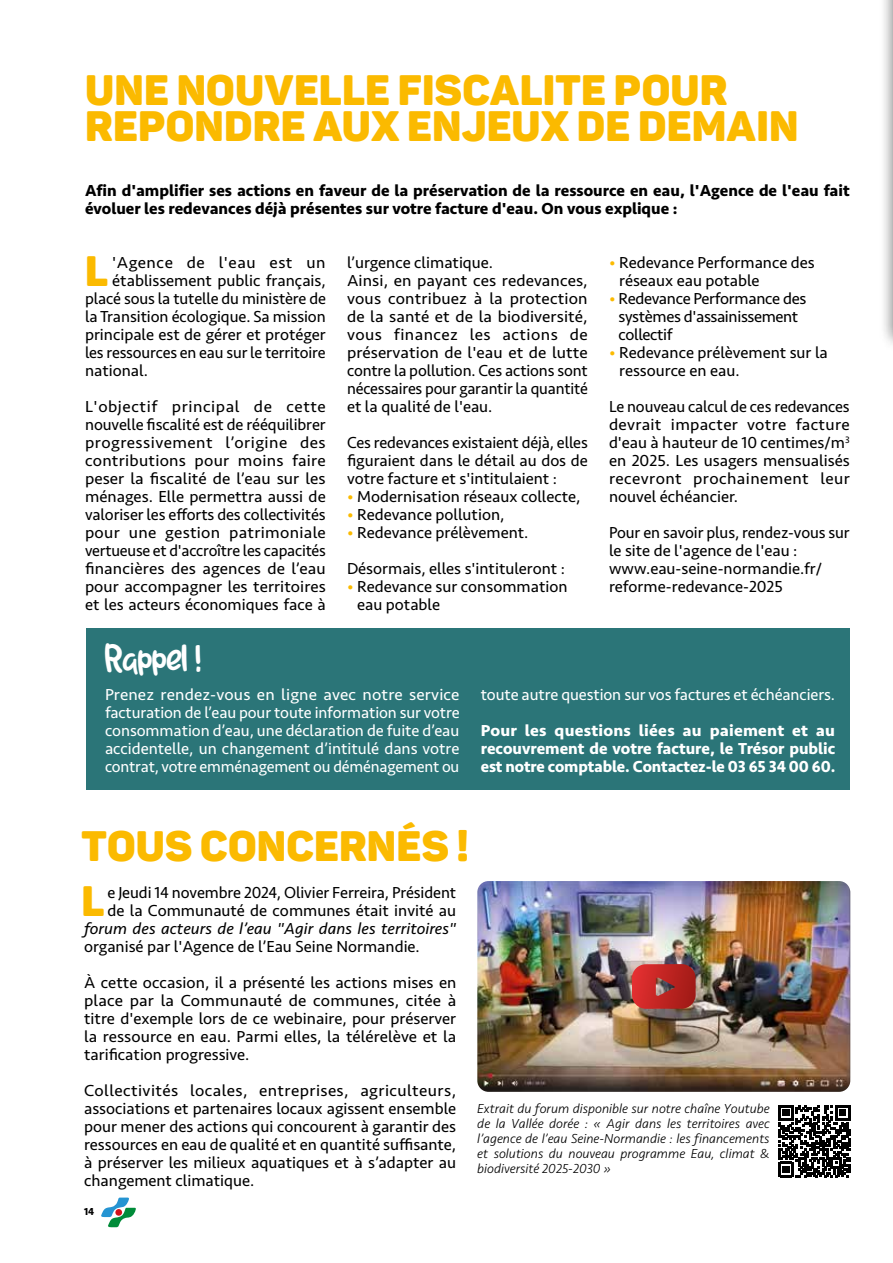
<style>
.page{position:relative;width:893px;height:1263px;background:#fff}
.page>*{position:absolute;margin:0;border:0;box-sizing:border-box;transform-origin:0 0}
.t1{font:46.5px "Lemon Juice";color:#fff}
.t2{font:42px/36px "Panton Black Caps";letter-spacing:.005em;color:#fbba00}
.t3{font:16.5px/18px "Seravek Basic";color:#000}
.t4{font:16.5px/18px "Seravek Basic";letter-spacing:-.01em;color:#fff;text-align:justify}
.t5{font:700 16.5px/18px "Seravek Basic";color:#000}
.t6{font:700 16.5px/18px "Seravek Basic";letter-spacing:-.005em;color:#fff;text-align:justify}
.t7{font:16.5px/18px "Seravek Basic";letter-spacing:-.02em;color:#000}
.t8{font:italic 16.5px "Seravek Basic";letter-spacing:.005em;color:#000}
.t9{font:16.5px "Seravek Basic";letter-spacing:.03em;color:#000}
.t10{font:italic 300 13.5px/15px "Seravek Basic";color:#000;text-align:justify}
.t11{font:700 10.5px "Seravek Basic";color:#000}
.s1{color:#fbba00}
</style>
<div class="page">
<svg style="left:778px;top:1105px;width:72px;height:72px"></svg>
<div style="left:86px;top:628px;width:764px;height:161px;background:#2b7578"></div>
<img style="left:477px;top:881px;width:373px;height:211px">
<svg style="left:632px;top:964px;width:64px;height:45px;background:#b9312e"></svg>
<div style="left:880px;top:0;width:13px;height:352px;background:#000;opacity:.6"></div>
<svg style="left:101px;top:1197px;width:35px;height:30px"></svg>
<div style="left:115px;top:1209px;width:7px;height:7px;background:#d3121a;border-radius:50%"></div>
<h2 class="t2" style="left:85px;top:72px;width:715px">UNE NOUVELLE FISCALITE POUR<br>REPONDRE AUX ENJEUX DE DEMAIN</h2>
<p class="t5" style="left:85px;top:181px;width:766px">Afin d'amplifier ses actions en faveur de la préservation de la ressource en eau, l'Agence de l'eau fait évoluer les redevances déjà présentes sur votre facture d'eau. On vous explique :</p>
<h2 class="t2" style="left:85px;top:253px;width:24px">L</h2>
<p class="t3" style="left:619px;top:254px;width:197px;text-indent:-10px"><span class="s1">•</span> Redevance Performance des réseaux eau potable</p>
<p class="t7" style="left:618px;top:290px;width:189px;text-indent:-9px"><span class="s1">•</span> Redevance Performance des systèmes d'assainissement collectif</p>
<p class="t3" style="left:619px;top:344px;width:210px;text-indent:-10px"><span class="s1">•</span> Redevance prélèvement sur la ressource en eau.</p>
<p class="t3" style="left:609px;top:398px;width:242px;text-align:justify">Le nouveau calcul de ces redevances devrait impacter votre facture d'eau à hauteur de 10 centimes/m<sup>3 </sup>en 2025. Les usagers mensualisés recevront prochainement leur nouvel échéancier.</p>
<p class="t3" style="left:609px;top:524px;width:242px">Pour en savoir plus, rendez-vous sur le site de l'agence de l'eau : www.eau-seine-normandie.fr/ reforme-redevance-2025</p>
<p class="t9" style="left:112px;top:253px;width:215px">'Agence de l'eau est un</p>
<p class="t3" style="left:112px;top:272px;width:215px">établissement public français,</p>
<p class="t3" style="left:85px;top:290px;width:242px">placé sous la tutelle du ministère de</p>
<p class="t3" style="left:85px;top:308px;width:242px">la Transition écologique. Sa mission</p>
<p class="t3" style="left:85px;top:326px;width:242px">principale est de gérer et protéger</p>
<p class="t3" style="left:85px;top:344px;width:242px">les ressources en eau sur le territoire</p>
<p class="t3" style="left:85px;top:362px;width:64px">national.</p>
<p class="t3" style="left:85px;top:398px;width:242px;text-align:justify">L'objectif principal de cette nouvelle fiscalité est de rééquilibrer progressivement l’origine des contributions pour moins faire peser la fiscalité de l’eau sur les ménages. Elle permettra aussi de valoriser les efforts des collectivités pour une gestion patrimoniale vertueuse et d'accroître les capacités financières des agences de l’eau pour accompagner les territoires et les acteurs économiques face à</p>
<p class="t3" style="left:347px;top:254px;width:242px">l’urgence climatique.<br>Ainsi, en payant ces redevances, vous contribuez à la protection de la santé et de la biodiversité, vous financez les actions de préservation de l'eau et de lutte contre la pollution. Ces actions sont nécessaires pour garantir la quantité et la qualité de l'eau.</p>
<p class="t3" style="left:347px;top:434px;width:242px;text-align:justify">Ces redevances existaient déjà, elles figuraient dans le détail au dos de votre facture et s'intitulaient :</p>
<p class="t3" style="left:347px;top:488px;width:235px"><span class="s1">•</span> Modernisation réseaux collecte,</p>
<p class="t3" style="left:347px;top:506px;width:159px"><span class="s1">•</span> Redevance pollution,</p>
<p class="t3" style="left:347px;top:515px;width:219px;line-height:36px"><span class="s1">•</span> Redevance prélèvement.<br>Désormais, elles s'intituleront :</p>
<p class="t3" style="left:357px;top:578px;width:212px;text-indent:-10px"><span class="s1">•</span> Redevance sur consommation eau potable</p>
<h1 class="t1" style="left:105px;top:633px;width:98px">Rappel !</h1>
<p class="t4" style="left:105px;top:686px;width:356px">Prenez rendez-vous en ligne avec notre service facturation de l’eau pour toute information sur votre consommation d’eau, une déclaration de fuite d’eau accidentelle, un changement d’intitulé dans votre contrat, votre emménagement ou déménagement ou</p>
<p class="t4" style="left:481px;top:686px;width:356px">toute autre question sur vos factures et échéanciers.</p>
<p class="t6" style="left:481px;top:721px;width:356px">Pour les questions liées au paiement et au recouvrement de votre facture, le Trésor public est notre comptable. Contactez-le 03 65 34 00 60.</p>
<h2 class="t2" style="left:81px;top:827px;width:389px">TOUS CONCERNÉS !</h2>
<h2 class="t2" style="left:81px;top:883px;width:24px">L</h2>
<p class="t3" style="left:107px;top:884px;width:350px">e Jeudi 14 novembre 2024, Olivier Ferreira, Président de la Communauté de communes était invité au</p>
<p class="t8" style="left:84px;top:919px;width:374px">forum des acteurs de l’eau "Agir dans les territoires"</p>
<p class="t3" style="left:84px;top:929px;width:374px;line-height:36px">organisé par l'Agence de l’Eau Seine Normandie.<br>À cette occasion, il a présenté les actions mises en</p>
<p class="t3" style="left:84px;top:992px;width:374px;text-align:justify">place par la Communauté de communes, citée à titre d'exemple lors de ce webinaire, pour préserver la ressource en eau. Parmi elles, la télérelève et la tarification progressive.</p>
<p class="t3" style="left:84px;top:1082px;width:374px;text-align:justify">Collectivités locales, entreprises, agriculteurs, associations et partenaires locaux agissent ensemble pour mener des actions qui concourent à garantir des ressources en eau de qualité et en quantité suffisante, à préserver les milieux aquatiques et à s’adapter au changement climatique.</p>
<p class="t11" style="left:84px;top:1205px;width:12px">14</p>
<p class="t10" style="left:477px;top:1101px;width:294px">Extrait du forum disponible sur notre chaîne Youtube de la Vallée dorée : « Agir dans les territoires avec l’agence de l’eau Seine-Normandie : les financements et solutions du nouveau programme Eau, climat &amp; biodiversité 2025-2030 »</p>
</div>
